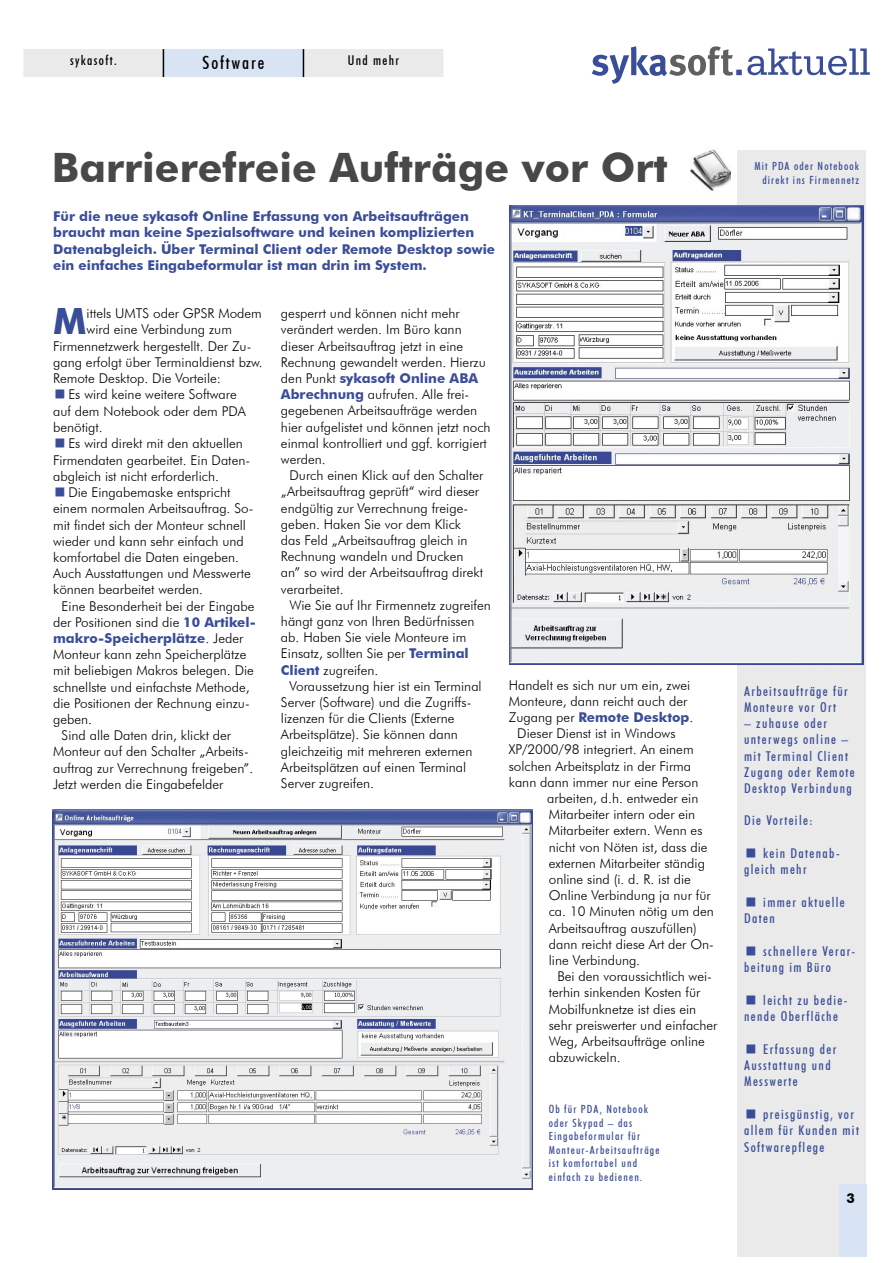
<style>
.page{position:relative;width:893px;height:1263px;background:#fff}
.page>*{position:absolute;margin:0;border:0;box-sizing:border-box;transform-origin:0 0}
.t1{font:700 40.5px "Futura BT";color:#484848}
.t2{font:700 36.15px "Futura BT";color:#3a4d98}
.t3{font:500 condensed 18px "Futura BT";letter-spacing:.1em;color:#000}
.t4{font:300 13.5px/16.2px "Futura BT";color:#000}
.t5{font:500 condensed 13.5px/16.2px "Futura BT";letter-spacing:.1em;color:#3a4d98}
.t6{font:700 13.5px/16.2px "Futura BT";color:#3a4d98}
.t7{font:500 condensed 13.5px "Futura BT";letter-spacing:.1em;color:#000}
.t8{font:700 13.5px "Futura BT";color:#000}
.t9{font:500 condensed 11.25px/13.5px "Futura BT";letter-spacing:.1em;color:#3a4d98;text-align:right}
.s1{color:#3a4d98}
.s2{font-weight:700;color:#3a4d98}
.s3{font-weight:300;color:#000}
</style>
<div class="page">
<div style="left:737px;top:150px;width:129px;height:1107px;background:#eaeaea"></div>
<svg style="left:592px;top:46px;width:278px;height:38px"></svg>
<div style="left:839px;top:1184px;width:27px;height:72px;background:#d8e3f4"></div>
<img style="left:53px;top:809px;width:480px;height:380px">
<img style="left:510px;top:205px;width:354px;height:460px">
<svg style="left:23px;top:49px;width:420px;height:28px;background:#e1e5eb"></svg>
<img style="left:690px;top:149px;width:40px;height:42px">
<p class="t7" style="left:70px;top:52px;width:48px">sykasoft.</p>
<h3 class="t3" style="left:203px;top:51px;width:63px">Software</h3>
<p class="t7" style="left:348px;top:52px;width:53px">Und mehr</p>
<h1 class="t1" style="left:52px;top:143px;width:617px">Barrierefreie Aufträge vor Ort</h1>
<p class="t6" style="left:53px;top:208px;width:443px">Für die neue sykasoft Online Erfassung von Arbeitsaufträgen braucht man keine Spezialsoftware und keinen komplizierten Datenabgleich. Über Terminal Client oder Remote Desktop sowie ein einfaches Eingabeformular ist man drin im System.</p>
<h2 class="t2" style="left:53px;top:299px;width:35px">M</h2>
<p class="t4" style="left:87px;top:305px;width:177px">ittels UMTS oder GPSR Modem</p>
<p class="t4" style="left:87px;top:321px;width:147px">wird eine Verbindung zum</p>
<p class="t4" style="left:53px;top:337px;width:200px">Firmennetzwerk hergestellt. Der Zu-</p>
<p class="t4" style="left:53px;top:354px;width:211px">gang erfolgt über Terminaldienst bzw.</p>
<p class="t4" style="left:53px;top:370px;width:169px">Remote Desktop. Die Vorteile:</p>
<p class="t4" style="left:53px;top:386px;width:194px"><span class="s1">▪</span>Es wird keine weitere Software auf dem Notebook oder dem PDA benötigt.</p>
<p class="t4" style="left:53px;top:435px;width:198px"><span class="s1">▪</span>Es wird direkt mit den aktuellen<br>Firmendaten gearbeitet. Ein Daten&shy;abgleich ist nicht erforderlich.</p>
<p class="t4" style="left:53px;top:484px;width:202px"><span class="s1">▪</span>Die Eingabemaske entspricht einem normalen Arbeitsauftrag. So&shy;mit findet sich der Monteur schnell wieder und kann sehr einfach und komfortabel die Daten eingeben.<br>Auch Ausstattungen und Messwerte können bearbeitet werden.</p>
<p class="t4" style="left:62px;top:598px;width:194px">Eine Besonderheit bei der Eingabe</p>
<p class="t4" style="left:53px;top:614px;width:204px">der Positionen sind die <span class="s2">10 Artikel-</span></p>
<p class="t6" style="left:53px;top:630px;width:192px">makro-Speicherplätze<span class="s3">. Jeder</span></p>
<p class="t4" style="left:53px;top:646px;width:195px">Monteur kann zehn Speicherplätze</p>
<p class="t4" style="left:53px;top:662px;width:202px">mit beliebigen Makros belegen. Die</p>
<p class="t4" style="left:53px;top:679px;width:198px">schnellste und einfachste Methode,</p>
<p class="t4" style="left:53px;top:695px;width:198px">die Positionen der Rechnung einzu-</p>
<p class="t4" style="left:53px;top:711px;width:40px">geben.</p>
<p class="t4" style="left:62px;top:727px;width:171px">Sind alle Daten drin, klickt der</p>
<p class="t4" style="left:53px;top:743px;width:197px">Monteur auf den Schalter „Arbeits-</p>
<p class="t4" style="left:53px;top:760px;width:202px">auftrag zur Verrechnung freigeben”.</p>
<p class="t4" style="left:53px;top:776px;width:172px">Jetzt werden die Eingabefelder</p>
<p class="t4" style="left:281px;top:305px;width:211px">gesperrt und können nicht mehr verändert werden. Im Büro kann dieser Arbeitsauftrag jetzt in eine<br>Rechnung gewandelt werden. Hierzu den Punkt <span class="s2">sykasoft Online ABA<br>Abrechnung</span> aufrufen. Alle frei&shy;gegebenen Arbeitsaufträge werden hier aufgelistet und können jetzt noch einmal kontrolliert und ggf. korrigiert werden.</p>
<p class="t4" style="left:281px;top:467px;width:204px;text-indent:9px">Durch einen Klick auf den Schalter „Arbeitsauftrag geprüft“ wird dieser endgültig zur Verrechnung freige&shy;geben. Haken Sie vor dem Klick das Feld „Arbeitsauftrag gleich in<br>Rechnung wandeln und Drucken an” so wird der Arbeitsauftrag direkt verarbeitet.</p>
<p class="t4" style="left:281px;top:597px;width:211px;text-indent:9px">Wie Sie auf Ihr Firmennetz zugreifen hängt ganz von Ihren Bedürfnissen ab. Haben Sie viele Monteure im<br>Einsatz, sollten Sie per <span class="s2">Terminal<br>Client</span> zugreifen.</p>
<p class="t4" style="left:281px;top:678px;width:202px;text-indent:9px">Voraussetzung hier ist ein Terminal Server (Software) und die Zugriffs&shy;lizenzen für die Clients (Externe Arbeitsplätze). Sie können dann gleichzeitig mit mehreren externen Arbeitsplätzen auf einen Terminal Server zugreifen.</p>
<p class="t4" style="left:509px;top:677px;width:183px">Handelt es sich nur um ein, zwei</p>
<p class="t4" style="left:509px;top:693px;width:180px">Monteure, dann reicht auch der</p>
<p class="t6" style="left:509px;top:709px;width:186px"><span class="s3">Zugang per</span> Remote Desktop<span class="s3">.</span></p>
<p class="t4" style="left:517px;top:725px;width:160px">Dieser Dienst ist in Windows</p>
<p class="t4" style="left:509px;top:741px;width:186px">XP/2000/98 integriert. An einem</p>
<p class="t4" style="left:509px;top:758px;width:184px">solchen Arbeitsplatz in der Firma</p>
<p class="t4" style="left:509px;top:774px;width:191px">kann dann immer nur eine Person</p>
<p class="t4" style="left:547px;top:790px;width:153px">arbeiten, d.h. entweder ein</p>
<p class="t4" style="left:549px;top:806px;width:148px">Mitarbeiter intern oder ein</p>
<p class="t4" style="left:549px;top:822px;width:155px">Mitarbeiter extern. Wenn es</p>
<p class="t4" style="left:549px;top:839px;width:160px">nicht von Nöten ist, dass die</p>
<p class="t4" style="left:549px;top:855px;width:158px">externen Mitarbeiter ständig</p>
<p class="t4" style="left:549px;top:871px;width:144px">online sind (i. d. R. ist die</p>
<p class="t4" style="left:549px;top:887px;width:163px">Online Verbindung ja nur für</p>
<p class="t4" style="left:549px;top:903px;width:167px">ca. 10 Minuten nötig um den</p>
<p class="t4" style="left:549px;top:920px;width:150px">Arbeitsauftrag auszufüllen)</p>
<p class="t4" style="left:549px;top:936px;width:167px">dann reicht diese Art der On-</p>
<p class="t4" style="left:549px;top:952px;width:93px">line Verbindung.</p>
<p class="t4" style="left:557px;top:968px;width:156px">Bei den voraussichtlich wei-</p>
<p class="t4" style="left:549px;top:984px;width:153px">terhin sinkenden Kosten für</p>
<p class="t4" style="left:549px;top:1001px;width:149px">Mobilfunknetze ist dies ein</p>
<p class="t4" style="left:549px;top:1017px;width:170px">sehr preiswerter und einfacher</p>
<p class="t4" style="left:549px;top:1033px;width:158px">Weg, Arbeitsaufträge online</p>
<p class="t4" style="left:549px;top:1049px;width:73px">abzuwickeln.</p>
<p class="t9" style="left:549px;top:1102px;width:112px;text-align:left">Ob für PDA, Notebook oder Skypad – das<br>Eingabeformular für<br>Monteur-Arbeitsaufträge ist komfortabel und einfach zu bedienen.</p>
<p class="t9" style="left:754px;top:159px;width:106px">Mit PDA oder Notebook direkt ins Firmennetz</p>
<p class="t5" style="left:744px;top:683px;width:105px">Arbeitsaufträge für<br>Monteure vor Ort</p>
<p class="t5" style="left:744px;top:715px;width:112px">– zuhause oder unterwegs online – mit Terminal Client<br>Zugang oder Remote<br>Desktop Verbindung</p>
<p class="t5" style="left:744px;top:812px;width:70px">Die Vorteile:</p>
<p class="t5" style="left:744px;top:845px;width:97px">▪ kein Datenab&shy;gleich mehr</p>
<p class="t5" style="left:744px;top:894px;width:102px">▪ immer aktuelle<br>Daten</p>
<p class="t5" style="left:744px;top:943px;width:112px">▪ schnellere Verar&shy;beitung im Büro</p>
<p class="t5" style="left:744px;top:992px;width:105px">▪ leicht zu bedie&shy;nende Oberfläche</p>
<p class="t5" style="left:744px;top:1041px;width:94px">▪ Erfassung der<br>Ausstattung und<br>Messwerte</p>
<p class="t5" style="left:744px;top:1106px;width:116px">▪ preisgünstig, vor allem für Kunden mit<br>Softwarepflege</p>
<p class="t8" style="left:847px;top:1190px;width:10px">3</p>
</div>
